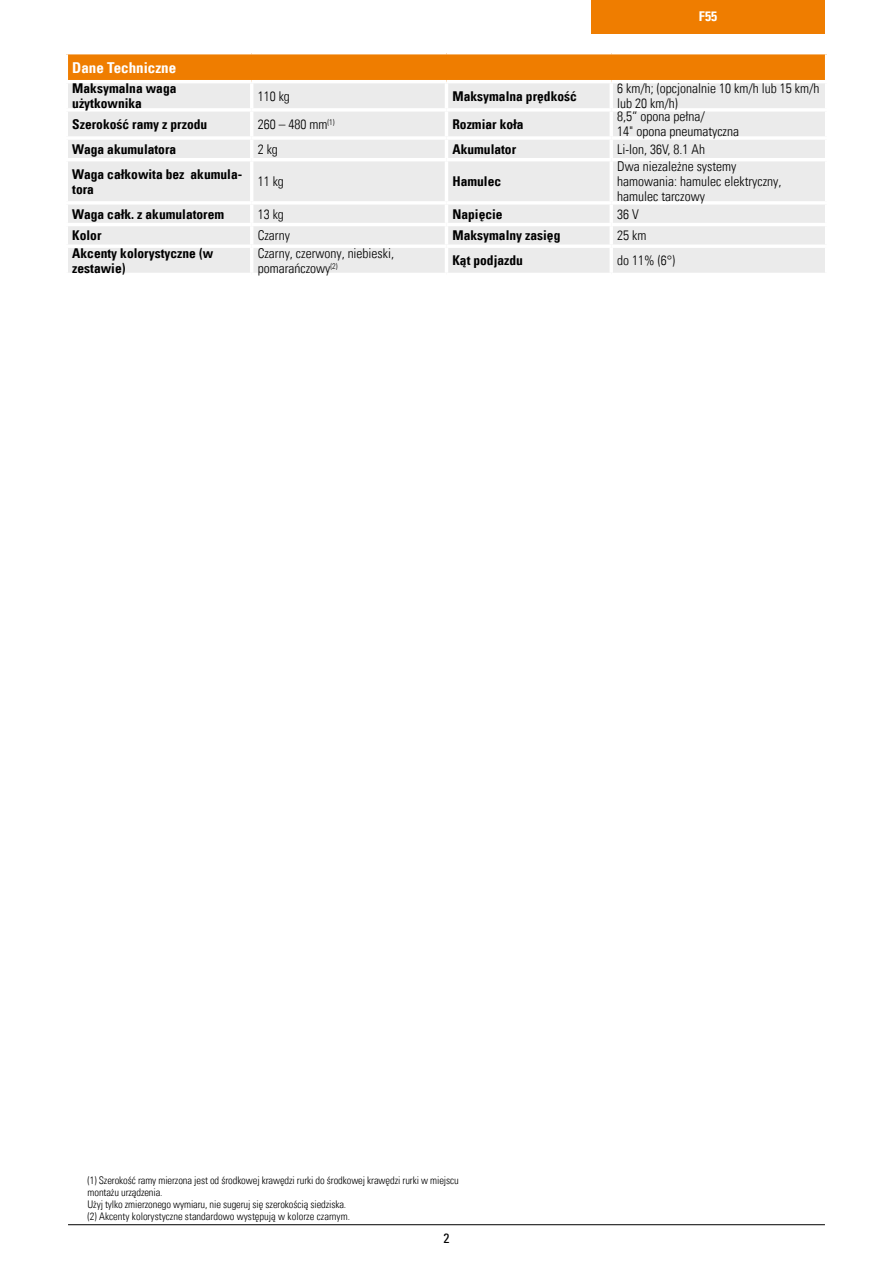
<style>
.page{position:relative;width:893px;height:1263px;background:#fff}
.page>*{position:absolute;margin:0;border:0;box-sizing:border-box;transform-origin:0 0}
.t1{font:15px "Univers Com 67 Bold Cond";color:#fff}
.t2{font:13.5px/15px "Univers Com 47 Light Cond";color:#000}
.t3{font:13.5px/15px "Univers Com 67 Bold Cond";color:#000}
.t4{font:13.5px "Univers Com 67 Bold Cond";color:#fff}
.t5{font:condensed 13.5px "Univers Com 57";color:#000}
.t6{font:10.5px/12px "Univers Com 47 Light Cond";letter-spacing:-.01em;color:#000}
</style>
<div class="page">
<div style="left:66px;top:53px;width:761px;height:29px;background:#ef7d00"></div>
<div style="left:68px;top:83px;width:757px;height:190px;background:#ebebeb"></div>
<hr style="left:825px;top:54px;width:3px;height:26px;background:#fff">
<hr style="left:65px;top:51px;width:187px;height:3px;background:#fff">
<hr style="left:65px;top:54px;width:3px;height:26px;background:#fff">
<hr style="left:252px;top:51px;width:194px;height:3px;background:#fff">
<hr style="left:446px;top:51px;width:165px;height:3px;background:#fff">
<hr style="left:611px;top:51px;width:217px;height:3px;background:#fff">
<hr style="left:446px;top:80px;width:165px;height:3px;background:#fff">
<hr style="left:611px;top:80px;width:217px;height:3px;background:#fff">
<hr style="left:252px;top:158px;width:194px;height:3px;background:#fff">
<hr style="left:446px;top:158px;width:165px;height:3px;background:#fff">
<hr style="left:611px;top:158px;width:217px;height:3px;background:#fff">
<hr style="left:252px;top:201px;width:194px;height:4px;background:#fff">
<hr style="left:446px;top:201px;width:165px;height:4px;background:#fff">
<hr style="left:611px;top:201px;width:217px;height:4px;background:#fff">
<hr style="left:252px;top:223px;width:194px;height:3px;background:#fff">
<hr style="left:446px;top:223px;width:165px;height:3px;background:#fff">
<hr style="left:611px;top:223px;width:217px;height:3px;background:#fff">
<hr style="left:65px;top:245px;width:187px;height:3px;background:#fff">
<hr style="left:252px;top:245px;width:194px;height:3px;background:#fff">
<hr style="left:446px;top:245px;width:165px;height:3px;background:#fff">
<hr style="left:611px;top:245px;width:217px;height:3px;background:#fff">
<hr style="left:65px;top:80px;width:187px;height:3px;background:#fff">
<hr style="left:250px;top:83px;width:3px;height:25px;background:#fff">
<hr style="left:65px;top:108px;width:187px;height:4px;background:#fff">
<hr style="left:250px;top:112px;width:3px;height:24px;background:#fff">
<hr style="left:65px;top:136px;width:187px;height:4px;background:#fff">
<hr style="left:250px;top:140px;width:3px;height:18px;background:#fff">
<hr style="left:65px;top:158px;width:187px;height:3px;background:#fff">
<hr style="left:250px;top:161px;width:3px;height:40px;background:#fff">
<hr style="left:65px;top:201px;width:187px;height:4px;background:#fff">
<hr style="left:250px;top:205px;width:3px;height:18px;background:#fff">
<hr style="left:65px;top:223px;width:187px;height:3px;background:#fff">
<hr style="left:250px;top:226px;width:3px;height:19px;background:#fff">
<hr style="left:250px;top:248px;width:3px;height:25px;background:#fff">
<hr style="left:445px;top:83px;width:3px;height:25px;background:#fff">
<hr style="left:445px;top:112px;width:3px;height:24px;background:#fff">
<hr style="left:445px;top:140px;width:3px;height:18px;background:#fff">
<hr style="left:445px;top:161px;width:3px;height:40px;background:#fff">
<hr style="left:445px;top:205px;width:3px;height:18px;background:#fff">
<hr style="left:445px;top:226px;width:3px;height:19px;background:#fff">
<hr style="left:445px;top:248px;width:3px;height:25px;background:#fff">
<hr style="left:610px;top:83px;width:3px;height:25px;background:#fff">
<hr style="left:610px;top:112px;width:3px;height:24px;background:#fff">
<hr style="left:610px;top:140px;width:3px;height:18px;background:#fff">
<hr style="left:610px;top:161px;width:3px;height:40px;background:#fff">
<hr style="left:610px;top:205px;width:3px;height:18px;background:#fff">
<hr style="left:610px;top:226px;width:3px;height:19px;background:#fff">
<hr style="left:610px;top:248px;width:3px;height:25px;background:#fff">
<hr style="left:252px;top:80px;width:194px;height:3px;background:#fff">
<hr style="left:446px;top:108px;width:165px;height:4px;background:#fff">
<hr style="left:611px;top:108px;width:217px;height:4px;background:#fff">
<hr style="left:252px;top:108px;width:194px;height:4px;background:#fff">
<hr style="left:252px;top:136px;width:194px;height:4px;background:#fff">
<hr style="left:446px;top:136px;width:165px;height:4px;background:#fff">
<hr style="left:611px;top:136px;width:217px;height:4px;background:#fff">
<div style="left:591px;top:0;width:234px;height:34px;background:#ef7d00"></div>
<hr style="left:68px;top:1224px;width:757px;height:1px;background:#000">
<p class="t4" style="left:699px;top:8px;width:20px">F55</p>
<p class="t1" style="left:72px;top:58px;width:105px">Dane Techniczne</p>
<p class="t3" style="left:72px;top:81px;width:106px">Maksymalna waga użytkownika</p>
<p class="t2" style="left:258px;top:88px;width:34px">110 kg</p>
<p class="t3" style="left:452px;top:88px;width:126px">Maksymalna prędkość</p>
<p class="t2" style="left:617px;top:81px;width:204px">6 km/h; (opcjonalnie 10 km/h lub 15 km/h lub 20 km/h)</p>
<p class="t3" style="left:72px;top:116px;width:136px">Szerokość ramy z przodu</p>
<p class="t2" style="left:258px;top:117px;width:78px">260 – 480 mm<sup>(1)</sup></p>
<p class="t3" style="left:452px;top:116px;width:73px">Rozmiar koła</p>
<p class="t2" style="left:617px;top:109px;width:123px">8,5“ opona pełna/<br>14" opona pneumatyczna</p>
<p class="t3" style="left:72px;top:141px;width:106px">Waga akumulatora</p>
<p class="t2" style="left:258px;top:141px;width:22px">2 kg</p>
<p class="t3" style="left:452px;top:141px;width:65px">Akumulator</p>
<p class="t2" style="left:617px;top:141px;width:89px">Li-Ion, 36V, 8.1 Ah</p>
<p class="t3" style="left:72px;top:166px;width:172px">Waga całkowita bez akumula&shy;tora</p>
<p class="t2" style="left:258px;top:174px;width:28px">11 kg</p>
<p class="t3" style="left:452px;top:174px;width:50px">Hamulec</p>
<p class="t2" style="left:617px;top:159px;width:166px">Dwa niezależne systemy hamowania: hamulec elektryczny, hamulec tarczowy</p>
<p class="t3" style="left:72px;top:206px;width:153px">Waga całk. z akumulatorem</p>
<p class="t2" style="left:258px;top:206px;width:28px">13 kg</p>
<p class="t3" style="left:452px;top:206px;width:52px">Napięcie</p>
<p class="t2" style="left:617px;top:206px;width:23px">36 V</p>
<p class="t3" style="left:72px;top:228px;width:31px">Kolor</p>
<p class="t2" style="left:258px;top:228px;width:34px">Czarny</p>
<p class="t3" style="left:452px;top:228px;width:109px">Maksymalny zasięg</p>
<p class="t2" style="left:617px;top:228px;width:31px">25 km</p>
<p class="t3" style="left:72px;top:245px;width:142px">Akcenty kolorystyczne (w zestawie)</p>
<p class="t2" style="left:258px;top:245px;width:138px">Czarny, czerwony, niebieski, pomarańczowy<sup>(2)</sup></p>
<p class="t3" style="left:452px;top:253px;width:72px">Kąt podjazdu</p>
<p class="t2" style="left:617px;top:253px;width:59px">do 11% (6°)</p>
<p class="t6" style="left:88px;top:1175px;width:373px">(1) Szerokość ramy mierzona jest od środkowej krawędzi rurki do środkowej krawędzi rurki w miejscu montażu urządzenia.<br>Użyj tylko zmierzonego wymiaru, nie sugeruj się szerokością siedziska.<br>(2) Akcenty kolorystyczne standardowo występują w kolorze czarnym.</p>
<p class="t5" style="left:443px;top:1229px;width:7px">2</p>
</div>
